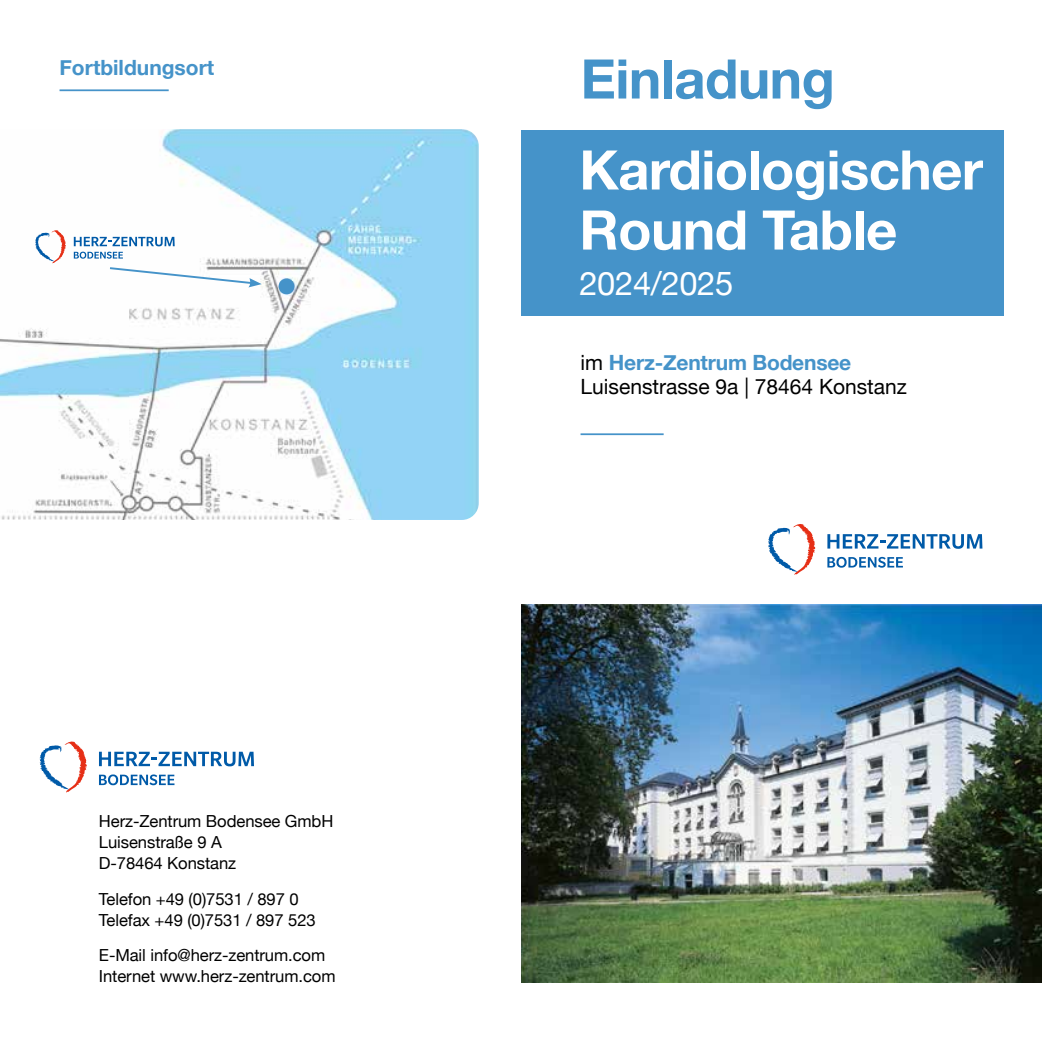
<style>
.page{position:relative;width:1042px;height:1042px;background:#fff}
.page>*{position:absolute;margin:0;border:0;box-sizing:border-box;transform-origin:0 0}
.t1{font:700 54.6px/60px "Helvetica Neue";letter-spacing:-.01em;color:#fff}
.t2{font:700 54.6px "Helvetica Neue";letter-spacing:-.01em;color:#4593c9}
.t3{font:32.73px "Helvetica Neue";letter-spacing:-.01em;color:#fff}
.t4{font:21px/24.5px "Helvetica Neue";color:#000}
.t5{font:700 21px "Helvetica Neue";color:#4593c9}
.t6{font:16.62px/21px "Helvetica Neue";letter-spacing:-.005em;color:#000}
.s1{font-weight:700;color:#4593c9}
</style>
<div class="page">
<svg style="left:99px;top:752px;width:155px;height:14px"></svg>
<svg style="left:99px;top:774px;width:75px;height:11px"></svg>
<svg style="left:40px;top:741px;width:47px;height:51px"></svg>
<svg style="left:827px;top:534px;width:155px;height:15px"></svg>
<svg style="left:827px;top:557px;width:76px;height:11px"></svg>
<svg style="left:768px;top:524px;width:47px;height:51px"></svg>
<div style="left:521px;top:130px;width:482px;height:186px;background:#4593c9"></div>
<hr style="left:580px;top:433px;width:83px;height:2px;background:#4593c9">
<img style="left:521px;top:604px;width:521px;height:378px">
<hr style="left:60px;top:89px;width:109px;height:2px;background:#4593c9">
<img style="left:0;top:129px;width:479px;height:391px">
<svg style="left:108px;top:266px;width:154px;height:21px"></svg>
<div style="left:279px;top:279px;width:15px;height:15px;background:#4593c9;border-radius:50%"></div>
<svg style="left:74px;top:237px;width:101px;height:9px"></svg>
<svg style="left:74px;top:252px;width:49px;height:7px"></svg>
<svg style="left:35px;top:230px;width:31px;height:33px"></svg>
<p class="t5" style="left:60px;top:51px;width:156px">Fortbildungsort</p>
<p class="t6" style="left:99px;top:811px;width:236px">Herz-Zentrum Bodensee GmbH<br>Luisenstraße 9 A<br>D-78464 Konstanz</p>
<p class="t6" style="left:99px;top:889px;width:218px">Telefon +49 (0)7531 / 897 0<br>Telefax +49 (0)7531 / 897 523</p>
<p class="t6" style="left:99px;top:946px;width:238px">E-Mail info@herz-zentrum.com<br>Internet www.herz-zentrum.com</p>
<h1 class="t2" style="left:580px;top:36px;width:256px">Einladung</h1>
<h1 class="t1" style="left:579px;top:141px;width:405px">Kardiologischer<br>Round Table</h1>
<h2 class="t3" style="left:579px;top:260px;width:155px">2024/2025</h2>
<p class="t4" style="left:580px;top:351px;width:328px">im <span class="s1">Herz-Zentrum Bodensee<br></span>Luisenstrasse 9a | 78464 Konstanz</p>
</div>
